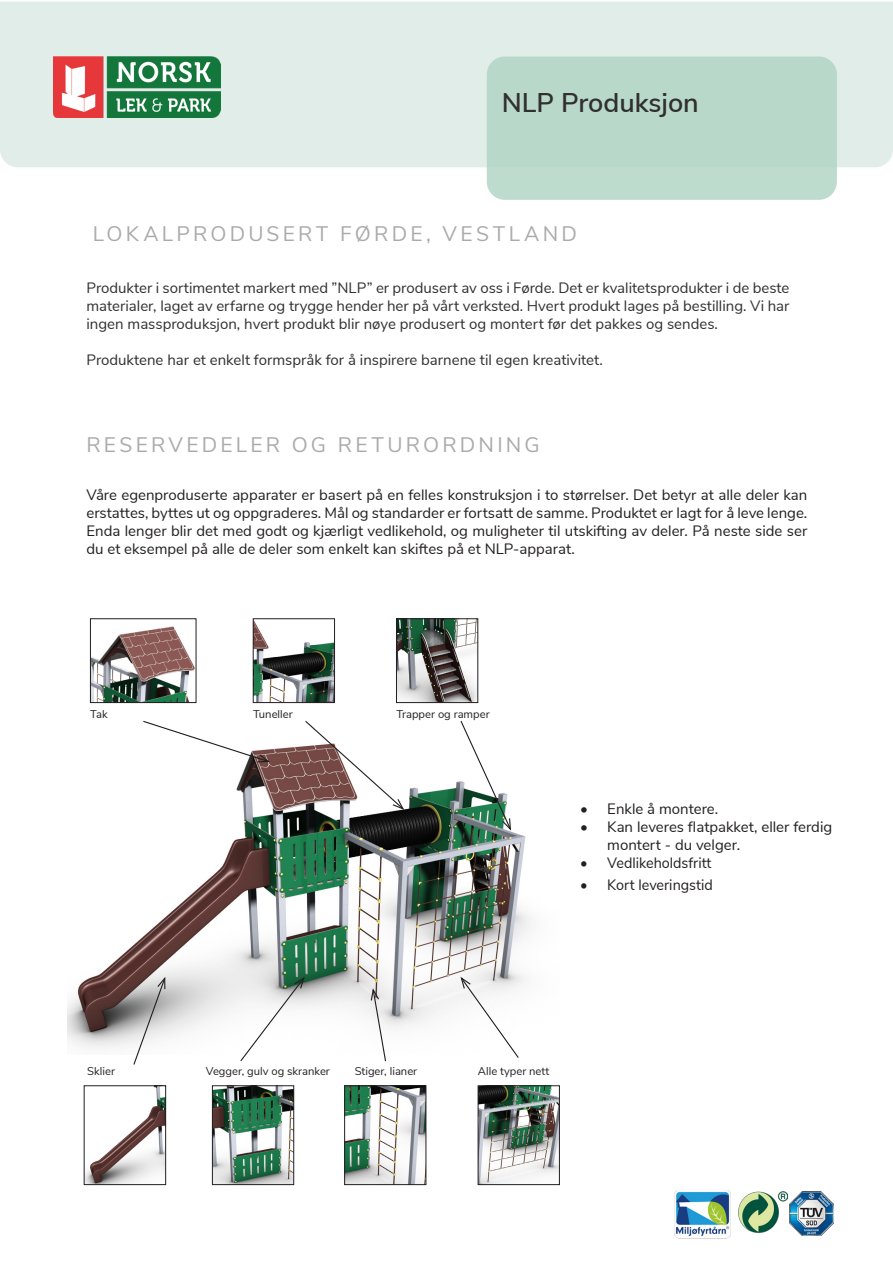
<style>
.page{position:relative;width:893px;height:1263px;background:#fff}
.page>*{position:absolute;margin:0;border:0;box-sizing:border-box;transform-origin:0 0}
.t1{font:600 27px "Nunito Sans";color:#312f30}
.t2{font:21px "Nunito Sans";letter-spacing:.15em;color:#aaa}
.t3{font:15px/18px "Nunito Sans";color:#231f20;text-align:justify}
.t4{font:15px/18px "Nunito Sans";color:#312f30;text-align:justify}
.t5{font:15px "Nunito Sans";color:#231f20;scale:.96 1}
.t6{font:11.25px "Nunito Sans";color:#231f20}
</style>
<div class="page">
<img style="left:789px;top:1191px;width:44px;height:44px">
<img style="left:738px;top:1191px;width:50px;height:42px">
<img style="left:674px;top:1190px;width:57px;height:48px">
<div style="left:0;top:1px;width:893px;height:166px;background:#e0ede9"></div>
<img style="left:54px;top:57px;width:166px;height:61px">
<div style="left:487px;top:57px;width:350px;height:143px;background:#b8d9c9;border-radius:18px"></div>
<img style="left:68px;top:746px;width:464px;height:302px">
<img style="left:480px;top:1087px;width:78px;height:96px">
<div style="left:478px;top:1085px;width:82px;height:100px;border:1px solid #231f20"></div>
<img style="left:86px;top:1087px;width:78px;height:96px">
<div style="left:84px;top:1085px;width:82px;height:100px;border:1px solid #231f20"></div>
<img style="left:398px;top:621px;width:78px;height:80px">
<div style="left:396px;top:619px;width:82px;height:84px;border:1px solid #231f20"></div>
<img style="left:346px;top:1087px;width:78px;height:96px">
<div style="left:344px;top:1085px;width:82px;height:100px;border:1px solid #231f20"></div>
<img style="left:92px;top:626px;width:102px;height:75px">
<div style="left:90px;top:619px;width:106px;height:84px;border:1px solid #231f20"></div>
<img style="left:214px;top:1087px;width:78px;height:96px">
<div style="left:212px;top:1085px;width:82px;height:100px;border:1px solid #231f20"></div>
<img style="left:255px;top:622px;width:78px;height:79px">
<div style="left:253px;top:619px;width:82px;height:84px;border:1px solid #231f20"></div>
<svg style="left:142px;top:720px;width:129px;height:43px"></svg>
<svg style="left:304px;top:721px;width:101px;height:90px"></svg>
<svg style="left:459px;top:721px;width:53px;height:111px"></svg>
<svg style="left:132px;top:975px;width:34px;height:90px"></svg>
<svg style="left:239px;top:975px;width:67px;height:87px"></svg>
<svg style="left:370px;top:986px;width:17px;height:76px"></svg>
<svg style="left:459px;top:975px;width:61px;height:83px"></svg>
<h1 class="t1" style="left:502px;top:83px;width:199px">NLP Produksjon</h1>
<h2 class="t2" style="left:93px;top:219px;width:486px">LOKALPRODUSERT FØRDE, VESTLAND</h2>
<p class="t4" style="left:86px;top:278px;width:704px">Produkter i sortimentet markert med ”NLP” er produsert av oss i Førde. Det er kvalitetsprodukter i de beste materialer, laget av erfarne og trygge hender her på vårt verksted. Hvert produkt lages på bestilling. Vi har ingen massproduksjon, hvert produkt blir nøye produsert og montert før det pakkes og sendes.</p>
<p class="t4" style="left:86px;top:350px;width:518px">Produktene har et enkelt formspråk for å inspirere barnene til egen kreativitet.</p>
<h2 class="t2" style="left:86px;top:429px;width:455px">RESERVEDELER OG RETURORDNING</h2>
<p class="t3" style="left:86px;top:485px;width:722px">Våre egenproduserte apparater er basert på en felles konstruksjon i to størrelser. Det betyr at alle deler kan erstattes, byttes ut og oppgraderes. Mål og standarder er fortsatt de samme. Produktet er lagt for å leve lenge.<br>Enda lenger blir det med godt og kjærligt vedlikehold, og muligheter til utskifting av deler. På neste side ser du et eksempel på alle de deler som enkelt kan skiftes på et NLP-apparat.</p>
<p class="t6" style="left:90px;top:706px;width:19px">Tak</p>
<p class="t6" style="left:253px;top:706px;width:41px">Tuneller</p>
<p class="t6" style="left:396px;top:706px;width:95px">Trapper og ramper</p>
<p class="t3" style="left:580px;top:801px;width:139px">• Enkle å montere.</p>
<p class="t3" style="left:607px;top:819px;width:226px;text-indent:-27px">• Kan leveres flatpakket, eller ferdig montert - du velger.</p>
<p class="t5" style="left:580px;top:857px;width:138px">• Vedlikeholdsfritt</p>
<p class="t5" style="left:580px;top:879px;width:139px">• Kort leveringstid</p>
<p class="t6" style="left:87px;top:1067px;width:29px">Sklier</p>
<p class="t6" style="left:206px;top:1067px;width:126px">Vegger, gulv og skranker</p>
<p class="t6" style="left:355px;top:1067px;width:64px">Stiger, lianer</p>
<p class="t6" style="left:478px;top:1067px;width:73px">Alle typer nett</p>
</div>
